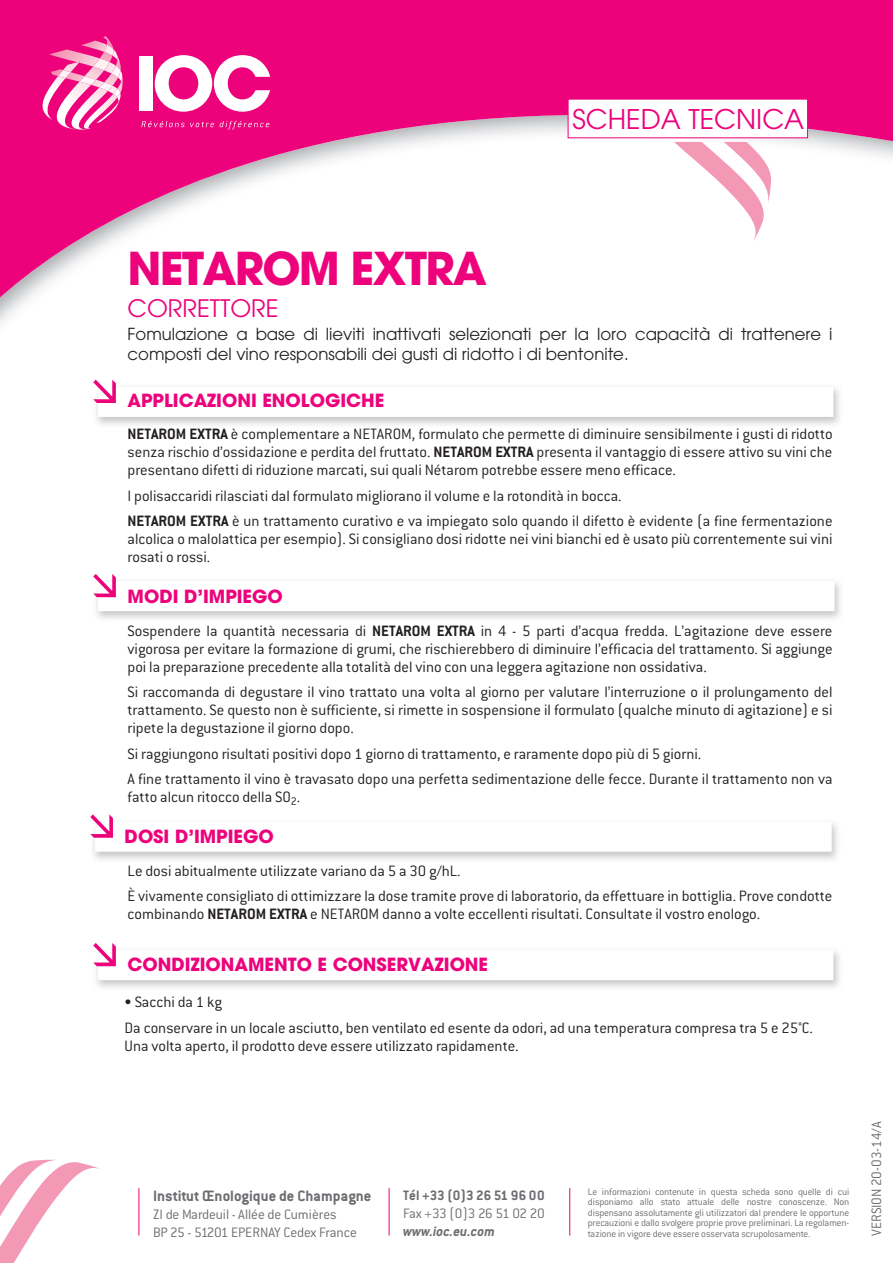
<style>
.page{position:relative;width:893px;height:1263px;background:#fff}
.page>*{position:absolute;margin:0;border:0;box-sizing:border-box;transform-origin:0 0}
.t1{font:700 45px "Avant Garde LT";letter-spacing:-.04em;color:#ed027c}
.t2{font:27px "Avant Garde LT";color:#ed027c}
.t3{font:24px "Avant Garde LT";color:#ed027c}
.t4{font:700 18px "Avant Garde LT";color:#ed027c}
.t5{font:300 16.5px/18px "Conduit ITC";color:#231f20}
.t6{font:16.5px/19.8px "Avant Garde LT";color:#231f20}
.t7{font:700 16.5px "Conduit ITC";color:#6c6d70}
.t8{font:300 15px/18px "Conduit ITC";letter-spacing:-.01em;color:#6c6d70}
.t9{font:700 15px "Conduit ITC";color:#6c6d70}
.t10{font:300 15px "Conduit ITC";letter-spacing:-.03em;color:#6c6d70}
.t11{font:italic 700 15px "Conduit ITC";color:#6c6d70}
.t12{font:300 10.5px/10.5px "Conduit ITC";letter-spacing:-.015em;color:#6c6d70;text-align:justify}
.s1{font-weight:700}
</style>
<div class="page">
<svg style="left:0;top:0;width:893px;height:324px"></svg>
<svg style="left:0;top:1160px;width:100px;height:103px"></svg>
<svg style="left:567px;top:98px;width:241px;height:41px"></svg>
<hr style="left:139px;top:1188px;width:1px;height:47px;background:#ed027c">
<hr style="left:389px;top:1188px;width:1px;height:47px;background:#ed027c">
<hr style="left:569px;top:1188px;width:1px;height:47px;background:#ed027c">
<img style="left:49px;top:49px;width:6px;height:13px">
<img style="left:121px;top:75px;width:2px;height:54px">
<img style="left:113px;top:105px;width:8px;height:25px">
<img style="left:55px;top:36px;width:58px;height:94px">
<img style="left:93px;top:58px;width:6px;height:12px">
<img style="left:79px;top:76px;width:17px;height:9px">
<svg style="left:99px;top:36px;width:23px;height:69px;background:#f47fb8"></svg>
<img style="left:39px;top:62px;width:40px;height:59px">
<svg style="left:58px;top:70px;width:13px;height:8px"></svg>
<svg style="left:141px;top:121px;width:73px;height:6px"></svg>
<svg style="left:220px;top:121px;width:49px;height:8px"></svg>
<div style="left:139px;top:56px;width:14px;height:55px;background:#fff"></div>
<svg style="left:155px;top:55px;width:115px;height:57px"></svg>
<img style="left:674px;top:142px;width:92px;height:100px">
<img style="left:724px;top:142px;width:47px;height:62px">
<svg style="left:93px;top:380px;width:740px;height:37px"></svg>
<svg style="left:93px;top:943px;width:740px;height:37px"></svg>
<svg style="left:90px;top:814px;width:742px;height:38px"></svg>
<svg style="left:93px;top:574px;width:742px;height:37px"></svg>
<h2 class="t2" style="left:572px;top:103px;width:233px">SCHEDA TECNICA</h2>
<h1 class="t1" style="left:128px;top:239px;width:361px">NETAROM EXTRA</h1>
<h3 class="t3" style="left:128px;top:294px;width:153px">CORRETTORE</h3>
<p class="t6" style="left:128px;top:324px;width:706px">Fomulazione a base di lieviti inattivati selezionati per la loro capacità di trattenere i composti del vino responsabili dei gusti di ridotto i di bentonite.</p>
<p class="t4" style="left:128px;top:389px;width:258px">APPLICAZIONI ENOLOGICHE</p>
<p class="t5" style="left:128px;top:425px;width:707px;text-align:justify"><span class="s1">NETAROM EXTRA</span> è complementare a NETAROM, formulato che permette di diminuire sensibilmente i gusti di ridotto senza rischio d’ossidazione e perdita del fruttato. <span class="s1">NETAROM EXTRA</span> presenta il vantaggio di essere attivo su vini che presentano difetti di riduzione marcati, sui quali Nétarom potrebbe essere meno efficace.</p>
<p class="t5" style="left:128px;top:483px;width:706px;line-height:25.5px">I polisaccaridi rilasciati dal formulato migliorano il volume e la rotondità in bocca.<br><span class="s1">NETAROM EXTRA</span> è un trattamento curativo e va impiegato solo quando il difetto è evidente (a fine fermentazione</p>
<p class="t5" style="left:128px;top:530px;width:706px">alcolica o malolattica per esempio). Si consigliano dosi ridotte nei vini bianchi ed è usato più correntemente sui vini rosati o rossi.</p>
<p class="t4" style="left:128px;top:584px;width:157px">MODI D’IMPIEGO</p>
<p class="t5" style="left:128px;top:621px;width:706px;text-align:justify">Sospendere la quantità necessaria di <span class="s1">NETAROM EXTRA</span> in 4 - 5 parti d’acqua fredda. L’agitazione deve essere vigorosa per evitare la formazione di grumi, che rischierebbero di diminuire l’efficacia del trattamento. Si aggiunge poi la preparazione precedente alla totalità del vino con una leggera agitazione non ossidativa.</p>
<p class="t5" style="left:128px;top:683px;width:706px;text-align:justify">Si raccomanda di degustare il vino trattato una volta al giorno per valutare l’interruzione o il prolungamento del trattamento. Se questo non è sufficiente, si rimette in sospensione il formulato (qualche minuto di agitazione) e si ripete la degustazione il giorno dopo.</p>
<p class="t5" style="left:128px;top:741px;width:706px;line-height:25.5px">Si raggiungono risultati positivi dopo 1 giorno di trattamento, e raramente dopo più di 5 giorni.<br>A fine trattamento il vino è travasato dopo una perfetta sedimentazione delle fecce. Durante il trattamento non va</p>
<p class="t5" style="left:128px;top:788px;width:174px">fatto alcun ritocco della SO<sub>2</sub>.</p>
<p class="t4" style="left:125px;top:825px;width:151px">DOSI D’IMPIEGO</p>
<p class="t5" style="left:128px;top:858px;width:706px;line-height:25.5px">Le dosi abitualmente utilizzate variano da 5 a 30 g/hL.<br>È vivamente consigliato di ottimizzare la dose tramite prove di laboratorio, da effettuare in bottiglia. Prove condotte</p>
<p class="t5" style="left:128px;top:905px;width:634px">combinando <span class="s1">NETAROM EXTRA</span> e NETAROM danno a volte eccellenti risultati. Consultate il vostro enologo.</p>
<p class="t4" style="left:128px;top:953px;width:362px">CONDIZIONAMENTO E CONSERVAZIONE</p>
<p class="t5" style="left:125px;top:989px;width:690px;line-height:25.5px">• Sacchi da 1 kg<br>Da conservare in un locale asciutto, ben ventilato ed esente da odori, ad una temperatura compresa tra 5 e 25°C.</p>
<p class="t5" style="left:125px;top:1037px;width:396px">Una volta aperto, il prodotto deve essere utilizzato rapidamente.</p>
<p class="t7" style="left:153px;top:1186px;width:220px">Institut Œnologique de Champagne</p>
<p class="t8" style="left:153px;top:1205px;width:205px">ZI de Mardeuil - Allée de Cumières<br>BP 25 - 51201 EPERNAY Cedex France</p>
<p class="t9" style="left:403px;top:1186px;width:143px">Tél +33 (0)3 26 51 96 00</p>
<p class="t10" style="left:403px;top:1205px;width:143px">Fax +33 (0)3 26 51 02 20</p>
<p class="t11" style="left:403px;top:1222px;width:93px">www.ioc.eu.com</p>
<p class="t12" style="left:588px;top:1186px;width:263px">Le informazioni contenute in questa scheda sono quelle di cui disponiamo allo stato attuale delle nostre conoscenze. Non dispensano assolutamente gli utilizzatori dal prendere le opportune precauzioni e dallo svolgere proprie prove preliminari. La regolamen&shy;tazione in vigore deve essere osservata scrupolosamente.</p>
<p class="t8" style="left:867px;top:1235px;width:116px;rotate:-90deg">VERSION 20-03-14/A</p>
</div>
